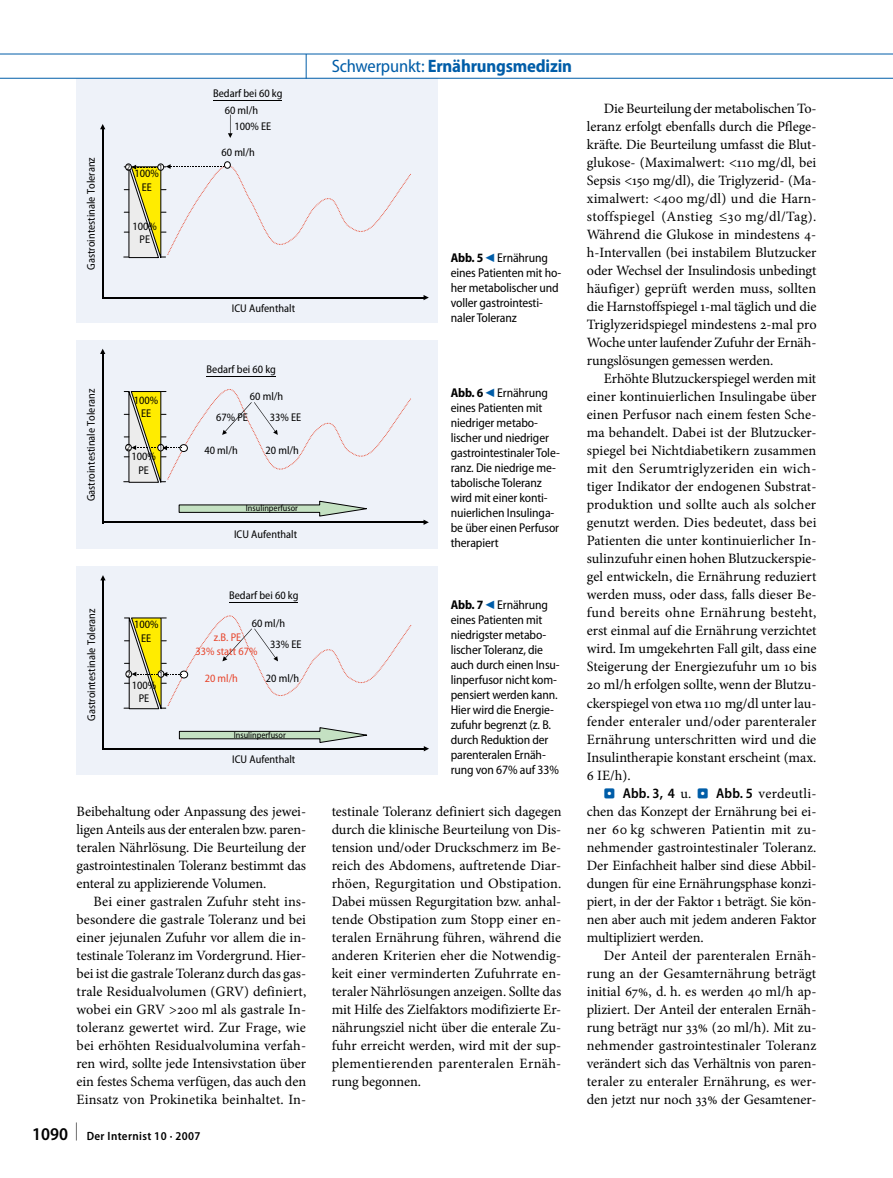
<style>
.page{position:relative;width:893px;height:1178px;background:#fff}
.page>*{position:absolute;margin:0;border:0;box-sizing:border-box;transform-origin:0 0}
.t1{font:700 semi-condensed 18px "Myriad Pro";letter-spacing:-.01em;color:#005da8}
._010_fliesstext_mit{font:14.25px/18px "Minion Pro";letter-spacing:-.005em;color:#000;text-align:justify}
._010_fliesstext_ohne{font:14.25px/18px "Minion Pro";letter-spacing:-.01em;color:#000;text-align:justify}
._024_abb_legende_rec{font:semi-condensed 12.75px/15px "Myriad Pro";letter-spacing:-.01em;color:#000}
._024_abb_legende{font:semi-condensed 12.75px/15px "Myriad Pro";letter-spacing:-.01em;color:#000}
.t2{font:600 semi-condensed 12px "Myriad Pro";letter-spacing:.03em;color:#000}
.t3{font:semi-condensed 11.25px/13.5px "Myriad Pro";color:#000;text-align:center}
.t4{font:semi-condensed 11.25px/13.5px "Myriad Pro";color:#e7452c;text-align:center}
.t5{font:semi-condensed 9px "Myriad Pro";color:#000}
.t6{font:semi-condensed 8.25px "Myriad Pro";color:#000}
.s1{font-size:18px}
.s2{font-weight:400}
.s3{font-weight:700}
.s4{font-family:"S Buttons";font-stretch:normal;font-size:14.25px;color:#005da8}
.s5{font-family:"S Buttons";font-size:13.5px;color:#005da8}
.s6{font-family:"Myriad Pro";font-weight:600;font-stretch:semi-condensed}
</style>
<div class="page">
<div style="left:77px;top:78px;width:361px;height:245px;background:#eef2f9"></div>
<hr style="left:103px;top:297px;width:321px;height:1px;background:#000">
<svg style="left:424px;top:295px;width:5px;height:5px"></svg>
<hr style="left:102px;top:128px;width:2px;height:170px;background:#000">
<svg style="left:100px;top:124px;width:5px;height:5px"></svg>
<div style="left:224px;top:161px;width:7px;height:8px;border:1px solid #000;border-radius:50%"></div>
<svg style="left:124px;top:162px;width:287px;height:96px"></svg>
<hr style="left:213px;top:100px;width:68px;height:1px;background:#000">
<svg style="left:228px;top:115px;width:5px;height:23px"></svg>
<div style="left:77px;top:340px;width:361px;height:209px;background:#eef2f9"></div>
<hr style="left:103px;top:521px;width:321px;height:2px;background:#000">
<svg style="left:424px;top:520px;width:5px;height:5px"></svg>
<hr style="left:102px;top:353px;width:2px;height:170px;background:#000">
<svg style="left:100px;top:349px;width:5px;height:5px"></svg>
<hr style="left:207px;top:376px;width:69px;height:1px;background:#000">
<svg style="left:124px;top:389px;width:287px;height:94px"></svg>
<svg style="left:178px;top:500px;width:189px;height:17px"></svg>
<div style="left:77px;top:566px;width:361px;height:209px;background:#eef2f9"></div>
<hr style="left:103px;top:748px;width:322px;height:2px;background:#000">
<svg style="left:424px;top:746px;width:5px;height:5px"></svg>
<hr style="left:102px;top:579px;width:2px;height:171px;background:#000">
<svg style="left:100px;top:575px;width:6px;height:5px"></svg>
<hr style="left:230px;top:602px;width:68px;height:1px;background:#000">
<svg style="left:124px;top:615px;width:288px;height:94px"></svg>
<svg style="left:179px;top:727px;width:189px;height:16px"></svg>
<hr style="left:0;top:54px;width:893px;height:1px;background:#005da8">
<hr style="left:0;top:78px;width:893px;height:1px;background:#005da8">
<svg style="left:306px;top:54px;width:1px;height:25px"></svg>
<p class="t3" style="left:85px;top:270px;width:114px;rotate:-90deg">Gastrointestinale Toleranz</p>
<p class="t6" style="left:127px;top:162px;width:5px">2</p>
<p class="t6" style="left:159px;top:162px;width:5px">1</p>
<p class="t3" style="left:135px;top:167px;width:26px">100%<br>EE</p>
<p class="t3" style="left:133px;top:219px;width:26px">100%<br>PE</p>
<p class="t3" style="left:85px;top:501px;width:114px;rotate:-90deg">Gastrointestinale Toleranz</p>
<p class="t3" style="left:134px;top:393px;width:26px">100%<br>EE</p>
<p class="t6" style="left:127px;top:443px;width:5px">2</p>
<p class="t6" style="left:159px;top:443px;width:5px">1</p>
<p class="t3" style="left:131px;top:450px;width:26px">100%<br>PE</p>
<p class="t3" style="left:85px;top:721px;width:114px;rotate:-90deg">Gastrointestinale Toleranz</p>
<p class="t3" style="left:134px;top:618px;width:26px">100%<br>EE</p>
<p class="t6" style="left:127px;top:669px;width:5px">2</p>
<p class="t6" style="left:159px;top:669px;width:5px">1</p>
<p class="t3" style="left:132px;top:679px;width:26px">100%<br>PE</p>
<p class="t3" style="left:213px;top:87px;width:71px">Bedarf bei 60 kg</p>
<p class="t3" style="left:225px;top:103px;width:35px">60 ml/h</p>
<p class="t3" style="left:234px;top:119px;width:38px">100% EE</p>
<p class="t3" style="left:221px;top:146px;width:35px">60 ml/h</p>
<p class="t3" style="left:232px;top:302px;width:65px">ICU Aufenthalt</p>
<p class="t3" style="left:207px;top:363px;width:71px">Bedarf bei 60 kg</p>
<p class="t3" style="left:216px;top:411px;width:33px">67% PE</p>
<p class="t3" style="left:270px;top:411px;width:33px">33% EE</p>
<p class="t3" style="left:204px;top:444px;width:35px">40 ml/h</p>
<p class="t3" style="left:266px;top:444px;width:35px">20 ml/h</p>
<p class="t3" style="left:250px;top:390px;width:35px">60 ml/h</p>
<p class="t5" style="left:246px;top:504px;width:53px">Insulinperfusor</p>
<p class="t3" style="left:234px;top:528px;width:65px">ICU Aufenthalt</p>
<p class="t3" style="left:229px;top:589px;width:71px">Bedarf bei 60 kg</p>
<p class="t3" style="left:270px;top:638px;width:33px">33% EE</p>
<p class="t4" style="left:205px;top:672px;width:35px">20 ml/h</p>
<p class="t3" style="left:266px;top:672px;width:35px">20 ml/h</p>
<p class="t3" style="left:252px;top:616px;width:35px">60 ml/h</p>
<p class="t4" style="left:195px;top:631px;width:64px">z.B. PE<br>33% statt 67%</p>
<p class="t5" style="left:234px;top:730px;width:53px">Insulinperfusor</p>
<p class="t3" style="left:232px;top:753px;width:65px">ICU Aufenthalt</p>
<p class="_010_fliesstext_ohne" style="left:77px;top:802px;width:231px">Beibehaltung oder Anpassung des jewei&shy;ligen Anteils aus der enteralen bzw. paren&shy;teralen Nährlösung. Die Beurteilung der gastrointestinalen Toleranz bestimmt das enteral zu applizierende Volumen.</p>
<p class="_010_fliesstext_mit" style="left:77px;top:892px;width:231px;text-indent:17px">Bei einer gastralen Zufuhr steht ins&shy;besondere die gastrale Toleranz und bei einer jejunalen Zufuhr vor allem die in&shy;testinale Toleranz im Vordergrund. Hier&shy;bei ist die gastrale Toleranz durch das gas&shy;trale Residualvolumen (GRV) definiert, wobei ein GRV &gt;200 ml als gastrale In&shy;toleranz gewertet wird. Zur Frage, wie bei erhöhten Residualvolumina verfah&shy;ren wird, sollte jede Intensivstation über ein festes Schema verfügen, das auch den Einsatz von Prokinetika beinhaltet. In-</p>
<p class="t2" style="left:32px;top:1129px;width:170px"><span class="s1">1090 </span><sup>|</sup> Der Internist 10 · 2007</p>
<p class="t1" style="left:332px;top:56px;width:242px"><span class="s2">Schwerpunkt:</span> Ernährungsmedizin</p>
<p class="_024_abb_legende_rec" style="left:451px;top:250px;width:112px"><span class="s3">Abb. 5</span><span class="s4">9</span>Ernährung eines Patienten mit ho&shy;her metabolischer und voller gastrointesti&shy;naler Toleranz</p>
<p class="_024_abb_legende_rec" style="left:451px;top:385px;width:111px"><span class="s3">Abb. 6</span><span class="s4">9</span>Ernährung eines Patienten mit niedriger metabo&shy;lischer und niedriger gastrointestinaler Tole&shy;ranz. Die niedrige me&shy;tabolische Toleranz wird mit einer konti&shy;nuierlichen Insulinga&shy;be über einen Perfusor therapiert</p>
<p class="_024_abb_legende" style="left:451px;top:597px;width:110px"><span class="s3">Abb. 7</span><span class="s4">9</span>Ernährung eines Patienten mit niedrigster metabo&shy;lischer Toleranz, die auch durch einen Insu&shy;linperfusor nicht kom&shy;pensiert werden kann.<br>Hier wird die Energie&shy;zufuhr begrenzt (z. B. durch Reduktion der parenteralen Ernäh&shy;rung von 67% auf 33%</p>
<p class="_010_fliesstext_mit" style="left:332px;top:802px;width:231px">testinale Toleranz definiert sich dagegen durch die klinische Beurteilung von Dis&shy;tension und/oder Druckschmerz im Be&shy;reich des Abdomens, auftretende Diar&shy;rhöen, Regurgitation und Obstipation.<br>Dabei müssen Regurgitation bzw. anhal&shy;tende Obstipation zum Stopp einer en&shy;teralen Ernährung führen, während die anderen Kriterien eher die Notwendig&shy;keit einer verminderten Zufuhrrate en&shy;teraler Nährlösungen anzeigen. Sollte das mit Hilfe des Zielfaktors modifizierte Er&shy;nährungsziel nicht über die enterale Zu&shy;fuhr erreicht werden, wird mit der sup&shy;plementierenden parenteralen Ernäh&shy;rung begonnen.</p>
<p class="_010_fliesstext_mit" style="left:587px;top:100px;width:231px;text-indent:17px">Die Beurteilung der metabolischen To&shy;leranz erfolgt ebenfalls durch die Pflege&shy;kräfte. Die Beurteilung umfasst die Blut&shy;glukose- (Maximalwert: &lt;110 mg/dl, bei Sepsis &lt;150 mg/dl), die Triglyzerid- (Ma&shy;ximalwert: &lt;400 mg/dl) und die Harn&shy;stoffspiegel (Anstieg ≤30 mg/dl/Tag).<br>Während die Glukose in mindestens 4- h-Intervallen (bei instabilem Blutzucker oder Wechsel der Insulindosis unbedingt häufiger) geprüft werden muss, sollten die Harnstoffspiegel 1-mal täglich und die Triglyzeridspiegel mindestens 2-mal pro Woche unter laufender Zufuhr der Ernäh&shy;rungslösungen gemessen werden.</p>
<p class="_010_fliesstext_mit" style="left:587px;top:370px;width:231px;text-indent:17px">Erhöhte Blutzuckerspiegel werden mit einer kontinuierlichen Insulingabe über einen Perfusor nach einem festen Sche&shy;ma behandelt. Dabei ist der Blutzucker&shy;spiegel bei Nichtdiabetikern zusammen mit den Serumtriglyzeriden ein wich&shy;tiger Indikator der endogenen Substrat&shy;produktion und sollte auch als solcher genutzt werden. Dies bedeutet, dass bei Patienten die unter kontinuierlicher In&shy;sulinzufuhr einen hohen Blutzuckerspie&shy;gel entwickeln, die Ernährung reduziert werden muss, oder dass, falls dieser Be&shy;fund bereits ohne Ernährung besteht, erst einmal auf die Ernährung verzichtet wird. Im umgekehrten Fall gilt, dass eine Steigerung der Energiezufuhr um 10 bis 20 ml/h erfolgen sollte, wenn der Blutzu&shy;ckerspiegel von etwa 110 mg/dl unter lau&shy;fender enteraler und/oder parenteraler Ernährung unterschritten wird und die Insulintherapie konstant erscheint (max.<br>6 IE/h).</p>
<p class="_010_fliesstext_mit" style="left:587px;top:784px;width:231px;text-indent:17px"><span class="s5">.</span> <span class="s6">Abb. 3, 4</span> u. <span class="s5">.</span> <span class="s6">Abb. 5</span> verdeutli&shy;chen das Konzept der Ernährung bei ei&shy;ner 60 kg schweren Patientin mit zu&shy;nehmender gastrointestinaler Toleranz.<br>Der Einfachheit halber sind diese Abbil&shy;dungen für eine Ernährungsphase konzi&shy;piert, in der der Faktor 1 beträgt. Sie kön&shy;nen aber auch mit jedem anderen Faktor multipliziert werden.</p>
<p class="_010_fliesstext_mit" style="left:587px;top:946px;width:231px;text-indent:17px">Der Anteil der parenteralen Ernäh&shy;rung an der Gesamternährung beträgt initial 67%, d. h. es werden 40 ml/h ap&shy;pliziert. Der Anteil der enteralen Ernäh&shy;rung beträgt nur 33% (20 ml/h). Mit zu&shy;nehmender gastrointestinaler Toleranz verändert sich das Verhältnis von paren&shy;teraler zu enteraler Ernährung, es wer&shy;den jetzt nur noch 33% der Gesamtener-</p>
</div>
